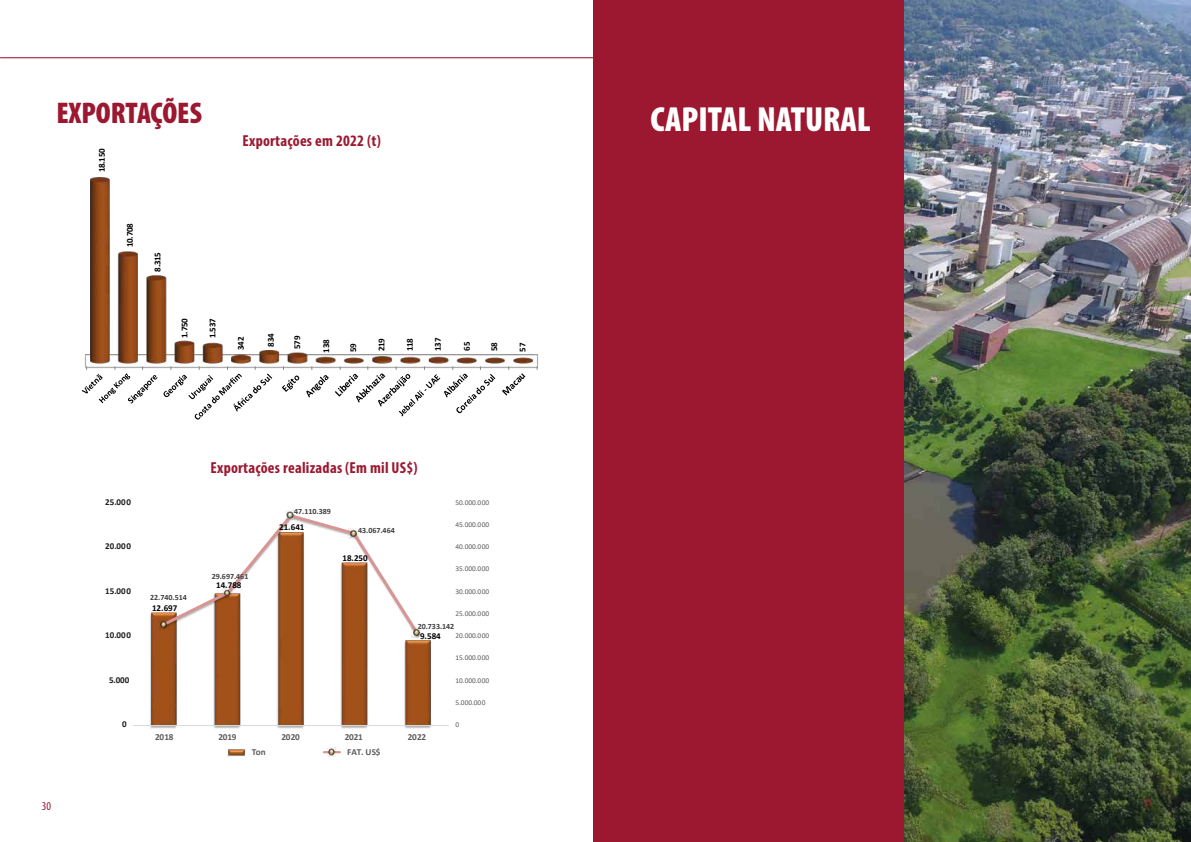
<style>
.page{position:relative;width:1191px;height:842px;background:#fff}
.page>*{position:absolute;margin:0;border:0;box-sizing:border-box;transform-origin:0 0}
.t1{font:900 condensed 35px "Myriad Pro";color:#fff}
.t2{font:900 condensed 30px "Myriad Pro";color:#9c1830}
.t3{font:700 condensed 16px "Myriad Pro";letter-spacing:.015em;color:#9c1830}
.t4{font:condensed 12px "Myriad Pro";color:#9c1830}
.t5{font:700 9.2px "Calibri";letter-spacing:-.035em;color:#5d5b5c}
.t6{font:700 9px "Calibri";letter-spacing:-.04em;color:#010101}
.t7{font:700 9px "Calibri";letter-spacing:-.005em;color:#1e1e1d}
.t8{font:700 8px "Calibri";letter-spacing:-.005em;color:#404040}
.t9{font:7.3px "Calibri";letter-spacing:-.005em;color:#5d5b5c}
</style>
<div class="page">
<hr style="left:0;top:57px;width:1158px;height:1px;background:#9c1830">
<img style="left:150px;top:726px;width:281px;height:3px">
<img style="left:150px;top:612px;width:281px;height:113px">
<hr style="left:133px;top:725px;width:316px;height:1px;background:#d9dada">
<svg style="left:158px;top:511px;width:264px;height:129px"></svg>
<img style="left:227px;top:749px;width:19px;height:7px">
<svg style="left:324px;top:748px;width:16px;height:8px"></svg>
<img style="left:903px;top:0;width:288px;height:842px">
<div style="left:593px;top:0;width:310px;height:842px;background:#9c1830"></div>
<img style="left:85px;top:177px;width:453px;height:191px">
<svg style="left:82px;top:366px;width:75px;height:38px"></svg>
<svg style="left:164px;top:366px;width:108px;height:54px"></svg>
<svg style="left:282px;top:366px;width:17px;height:26px"></svg>
<svg style="left:306px;top:366px;width:23px;height:32px"></svg>
<svg style="left:335px;top:366px;width:160px;height:50px"></svg>
<svg style="left:502px;top:366px;width:23px;height:29px"></svg>
<h2 class="t2" style="left:57px;top:94px;width:147px">EXPORTAÇÕES</h2>
<p class="t6" style="left:96px;top:172px;width:25px;rotate:-90deg">18.150</p>
<p class="t6" style="left:124px;top:247px;width:25px;rotate:-90deg">10.708</p>
<p class="t6" style="left:151px;top:272px;width:21px;rotate:-90deg">8.315</p>
<p class="t6" style="left:178px;top:338px;width:21px;rotate:-90deg">1.750</p>
<p class="t6" style="left:206px;top:338px;width:21px;rotate:-90deg">1.537</p>
<h3 class="t3" style="left:242px;top:131px;width:140px">Exportações em 2022 (t)</h3>
<p class="t6" style="left:234px;top:350px;width:14px;rotate:-90deg">342</p>
<p class="t6" style="left:265px;top:347px;width:14px;rotate:-90deg">834</p>
<p class="t6" style="left:291px;top:349px;width:14px;rotate:-90deg">579</p>
<p class="t6" style="left:320px;top:352px;width:14px;rotate:-90deg">138</p>
<p class="t6" style="left:347px;top:352px;width:10px;rotate:-90deg">59</p>
<p class="t6" style="left:375px;top:351px;width:14px;rotate:-90deg">219</p>
<p class="t6" style="left:403px;top:351px;width:14px;rotate:-90deg">118</p>
<p class="t6" style="left:431px;top:351px;width:14px;rotate:-90deg">137</p>
<p class="t6" style="left:460px;top:351px;width:10px;rotate:-90deg">65</p>
<p class="t6" style="left:488px;top:351px;width:10px;rotate:-90deg">58</p>
<p class="t6" style="left:516px;top:351px;width:10px;rotate:-90deg">57</p>
<h3 class="t4" style="left:42px;top:798px;width:11px">30</h3>
<h3 class="t3" style="left:210px;top:458px;width:209px">Exportações realizadas (Em mil US$)</h3>
<p class="t7" style="left:105px;top:495px;width:27px">25.000</p>
<p class="t9" style="left:455px;top:497px;width:35px">50.000.000</p>
<p class="t8" style="left:294px;top:505px;width:38px">47.110.389</p>
<p class="t6" style="left:279px;top:521px;width:27px">21.641</p>
<p class="t8" style="left:358px;top:525px;width:38px">43.067.464</p>
<p class="t9" style="left:455px;top:519px;width:35px">45.000.000</p>
<p class="t7" style="left:105px;top:540px;width:27px">20.000</p>
<p class="t9" style="left:455px;top:542px;width:35px">40.000.000</p>
<p class="t6" style="left:342px;top:552px;width:27px">18.250</p>
<p class="t9" style="left:455px;top:564px;width:35px">35.000.000</p>
<p class="t8" style="left:212px;top:571px;width:38px">29.697.461</p>
<p class="t7" style="left:105px;top:584px;width:27px">15.000</p>
<p class="t8" style="left:150px;top:592px;width:38px">22.740.514</p>
<p class="t6" style="left:216px;top:579px;width:27px">14.788</p>
<p class="t9" style="left:455px;top:586px;width:35px">30.000.000</p>
<p class="t6" style="left:152px;top:601px;width:27px">12.697</p>
<p class="t9" style="left:455px;top:608px;width:35px">25.000.000</p>
<p class="t8" style="left:418px;top:620px;width:38px">20.733.142</p>
<p class="t7" style="left:105px;top:629px;width:27px">10.000</p>
<p class="t6" style="left:420px;top:629px;width:22px">9.584</p>
<p class="t9" style="left:455px;top:631px;width:35px">20.000.000</p>
<p class="t9" style="left:455px;top:653px;width:35px">15.000.000</p>
<p class="t7" style="left:109px;top:673px;width:22px">5.000</p>
<p class="t9" style="left:455px;top:675px;width:35px">10.000.000</p>
<p class="t9" style="left:455px;top:697px;width:32px">5.000.000</p>
<p class="t7" style="left:122px;top:718px;width:6px">0</p>
<p class="t9" style="left:455px;top:720px;width:5px">0</p>
<p class="t5" style="left:155px;top:730px;width:20px">2018</p>
<p class="t5" style="left:218px;top:730px;width:20px">2019</p>
<p class="t5" style="left:281px;top:730px;width:20px">2020</p>
<p class="t5" style="left:345px;top:730px;width:20px">2021</p>
<p class="t5" style="left:408px;top:730px;width:20px">2022</p>
<p class="t5" style="left:252px;top:745px;width:16px">Ton</p>
<p class="t5" style="left:347px;top:745px;width:35px">FAT. US$</p>
<h1 class="t1" style="left:650px;top:97px;width:222px">CAPITAL NATURAL</h1>
<h3 class="t4" style="left:1143px;top:795px;width:11px">31</h3>
</div>
